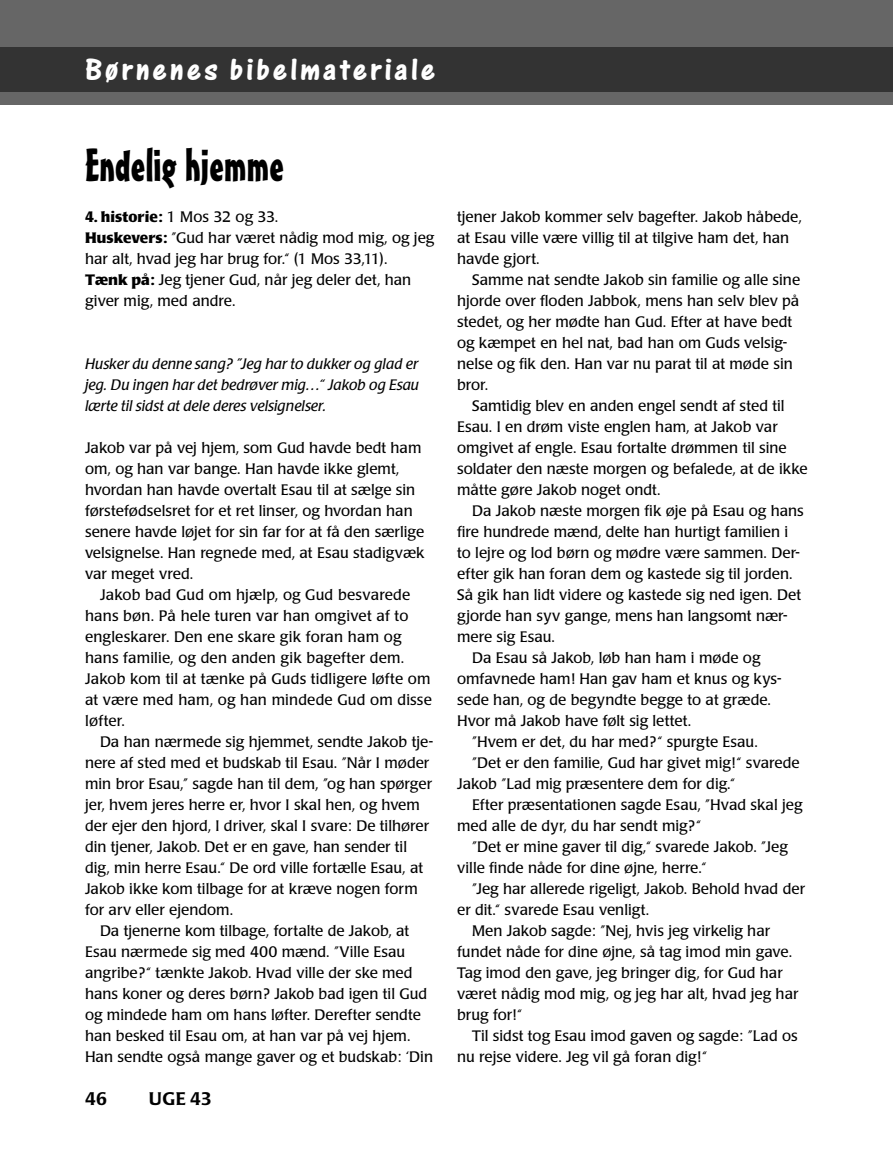
<style>
.page{position:relative;width:893px;height:1149px;background:#fff}
.page>*{position:absolute;margin:0;border:0;box-sizing:border-box;transform-origin:0 0}
.t1{font:45px "Mister Earl BT";color:#000}
.t2{font:33px "One Stroke Script Bold Plain";letter-spacing:.1em;color:#fff}
.t3{font:500 18px "Poppl Laudatio";letter-spacing:.02em;color:#000}
.t4{font:15px/21px "Poppl Laudatio";color:#000}
.t5{font:italic 15px/21px "Poppl Laudatio";letter-spacing:.01em;color:#000;text-align:justify}
.s1{font-weight:700}
</style>
<div class="page">
<div style="left:0;top:0;width:893px;height:104px;background:#666"></div>
<div style="left:0;top:47px;width:893px;height:44px;background:#333"></div>
<h2 class="t2" style="left:85px;top:60px;width:351px">Børnenes bibelmateriale</h2>
<h1 class="t1" style="left:85px;top:148px;width:200px">Endelig hjemme</h1>
<p class="t4" style="left:85px;top:207px;width:351px"><span class="s1">4. historie:</span> 1 Mos 32 og 33.<br><span class="s1">Huskevers:</span> ”Gud har været nådig mod mig, og jeg har alt, hvad jeg har brug for.“ (1 Mos 33,11).<br><span class="s1">Tænk på:</span> Jeg tjener Gud, når jeg deler det, han giver mig, med andre.</p>
<p class="t5" style="left:85px;top:355px;width:335px">Husker du denne sang? ”Jeg har to dukker og glad er jeg. Du ingen har det bedrøver mig…“ Jakob og Esau lærte til sidst at dele deres velsignelser.</p>
<p class="t4" style="left:85px;top:438px;width:341px">Jakob var på vej hjem, som Gud havde bedt ham om, og han var bange. Han havde ikke glemt, hvordan han havde overtalt Esau til at sælge sin førstefødselsret for et ret linser, og hvordan han senere havde løjet for sin far for at få den særlige velsignelse. Han regnede med, at Esau stadigvæk var meget vred.</p>
<p class="t4" style="left:85px;top:585px;width:348px;text-indent:15px">Jakob bad Gud om hjælp, og Gud besvarede hans bøn. På hele turen var han omgivet af to engleskarer. Den ene skare gik foran ham og hans familie, og den anden gik bagefter dem.<br>Jakob kom til at tænke på Guds tidligere løfte om at være med ham, og han mindede Gud om disse løfter.</p>
<p class="t4" style="left:100px;top:732px;width:335px">Da han nærmede sig hjemmet, sendte Jakob tje-</p>
<p class="t4" style="left:85px;top:753px;width:346px">nere af sted med et budskab til Esau. ”Når I møder</p>
<p class="t4" style="left:85px;top:774px;width:348px">min bror Esau,” sagde han til dem, ”og han spørger</p>
<p class="t4" style="left:85px;top:795px;width:336px">jer, hvem jeres herre er, hvor I skal hen, og hvem</p>
<p class="t4" style="left:85px;top:816px;width:346px">der ejer den hjord, I driver, skal I svare: De tilhører</p>
<p class="t4" style="left:85px;top:837px;width:324px">din tjener, Jakob. Det er en gave, han sender til</p>
<p class="t4" style="left:85px;top:858px;width:340px">dig, min herre Esau.“ De ord ville fortælle Esau, at</p>
<p class="t4" style="left:85px;top:879px;width:334px">Jakob ikke kom tilbage for at kræve nogen form</p>
<p class="t4" style="left:85px;top:900px;width:150px">for arv eller ejendom.</p>
<p class="t4" style="left:100px;top:921px;width:311px">Da tjenerne kom tilbage, fortalte de Jakob, at</p>
<p class="t4" style="left:85px;top:942px;width:322px">Esau nærmede sig med 400 mænd. ”Ville Esau</p>
<p class="t4" style="left:85px;top:963px;width:329px">angribe?“ tænkte Jakob. Hvad ville der ske med</p>
<p class="t4" style="left:85px;top:984px;width:344px">hans koner og deres børn? Jakob bad igen til Gud</p>
<p class="t4" style="left:85px;top:1005px;width:337px">og mindede ham om hans løfter. Derefter sendte</p>
<p class="t4" style="left:85px;top:1026px;width:327px">han besked til Esau om, at han var på vej hjem.</p>
<p class="t4" style="left:85px;top:1047px;width:349px">Han sendte også mange gaver og et budskab: ‘Din</p>
<p class="t3" style="left:85px;top:1090px;width:24px">46</p>
<p class="t3" style="left:149px;top:1090px;width:64px">UGE 43</p>
<p class="t4" style="left:457px;top:207px;width:346px">tjener Jakob kommer selv bagefter. Jakob håbede, at Esau ville være villig til at tilgive ham det, han havde gjort.</p>
<p class="t4" style="left:457px;top:270px;width:344px;text-indent:15px">Samme nat sendte Jakob sin familie og alle sine hjorde over floden Jabbok, mens han selv blev på stedet, og her mødte han Gud. Efter at have bedt og kæmpet en hel nat, bad han om Guds velsig&shy;nelse og fik den. Han var nu parat til at møde sin bror.</p>
<p class="t4" style="left:457px;top:396px;width:352px;text-indent:15px">Samtidig blev en anden engel sendt af sted til Esau. I en drøm viste englen ham, at Jakob var omgivet af engle. Esau fortalte drømmen til sine soldater den næste morgen og befalede, at de ikke måtte gøre Jakob noget ondt.</p>
<p class="t4" style="left:472px;top:501px;width:333px">Da Jakob næste morgen fik øje på Esau og hans</p>
<p class="t4" style="left:457px;top:522px;width:333px">fire hundrede mænd, delte han hurtigt familien i</p>
<p class="t4" style="left:457px;top:543px;width:344px">to lejre og lod børn og mødre være sammen. Der-</p>
<p class="t4" style="left:457px;top:564px;width:337px">efter gik han foran dem og kastede sig til jorden.</p>
<p class="t4" style="left:457px;top:585px;width:346px">Så gik han lidt videre og kastede sig ned igen. Det</p>
<p class="t4" style="left:457px;top:606px;width:332px">gjorde han syv gange, mens han langsomt nær-</p>
<p class="t4" style="left:457px;top:627px;width:99px">mere sig Esau.</p>
<p class="t4" style="left:472px;top:648px;width:290px">Da Esau så Jakob, løb han ham i møde og</p>
<p class="t4" style="left:457px;top:669px;width:326px">omfavnede ham! Han gav ham et knus og kys-</p>
<p class="t4" style="left:457px;top:690px;width:315px">sede han, og de begyndte begge to at græde.</p>
<p class="t4" style="left:457px;top:711px;width:236px">Hvor må Jakob have følt sig lettet.</p>
<p class="t4" style="left:472px;top:732px;width:287px">”Hvem er det, du har med?“ spurgte Esau.</p>
<p class="t4" style="left:472px;top:753px;width:329px">”Det er den familie, Gud har givet mig!“ svarede</p>
<p class="t4" style="left:457px;top:774px;width:279px">Jakob ”Lad mig præsentere dem for dig.“</p>
<p class="t4" style="left:472px;top:795px;width:332px">Efter præsentationen sagde Esau, ”Hvad skal jeg</p>
<p class="t4" style="left:457px;top:816px;width:245px">med alle de dyr, du har sendt mig?“</p>
<p class="t4" style="left:472px;top:837px;width:317px">”Det er mine gaver til dig,“ svarede Jakob. ”Jeg</p>
<p class="t4" style="left:457px;top:858px;width:251px">ville finde nåde for dine øjne, herre.“</p>
<p class="t4" style="left:472px;top:879px;width:334px">”Jeg har allerede rigeligt, Jakob. Behold hvad der</p>
<p class="t4" style="left:457px;top:900px;width:194px">er dit.“ svarede Esau venligt.</p>
<p class="t4" style="left:472px;top:921px;width:299px">Men Jakob sagde: ”Nej, hvis jeg virkelig har</p>
<p class="t4" style="left:457px;top:942px;width:337px">fundet nåde for dine øjne, så tag imod min gave.</p>
<p class="t4" style="left:457px;top:963px;width:327px">Tag imod den gave, jeg bringer dig, for Gud har</p>
<p class="t4" style="left:457px;top:984px;width:343px">været nådig mod mig, og jeg har alt, hvad jeg har</p>
<p class="t4" style="left:457px;top:1005px;width:67px">brug for!“</p>
<p class="t4" style="left:472px;top:1026px;width:327px">Til sidst tog Esau imod gaven og sagde: ”Lad os</p>
<p class="t4" style="left:457px;top:1047px;width:252px">nu rejse videre. Jeg vil gå foran dig!“</p>
</div>
